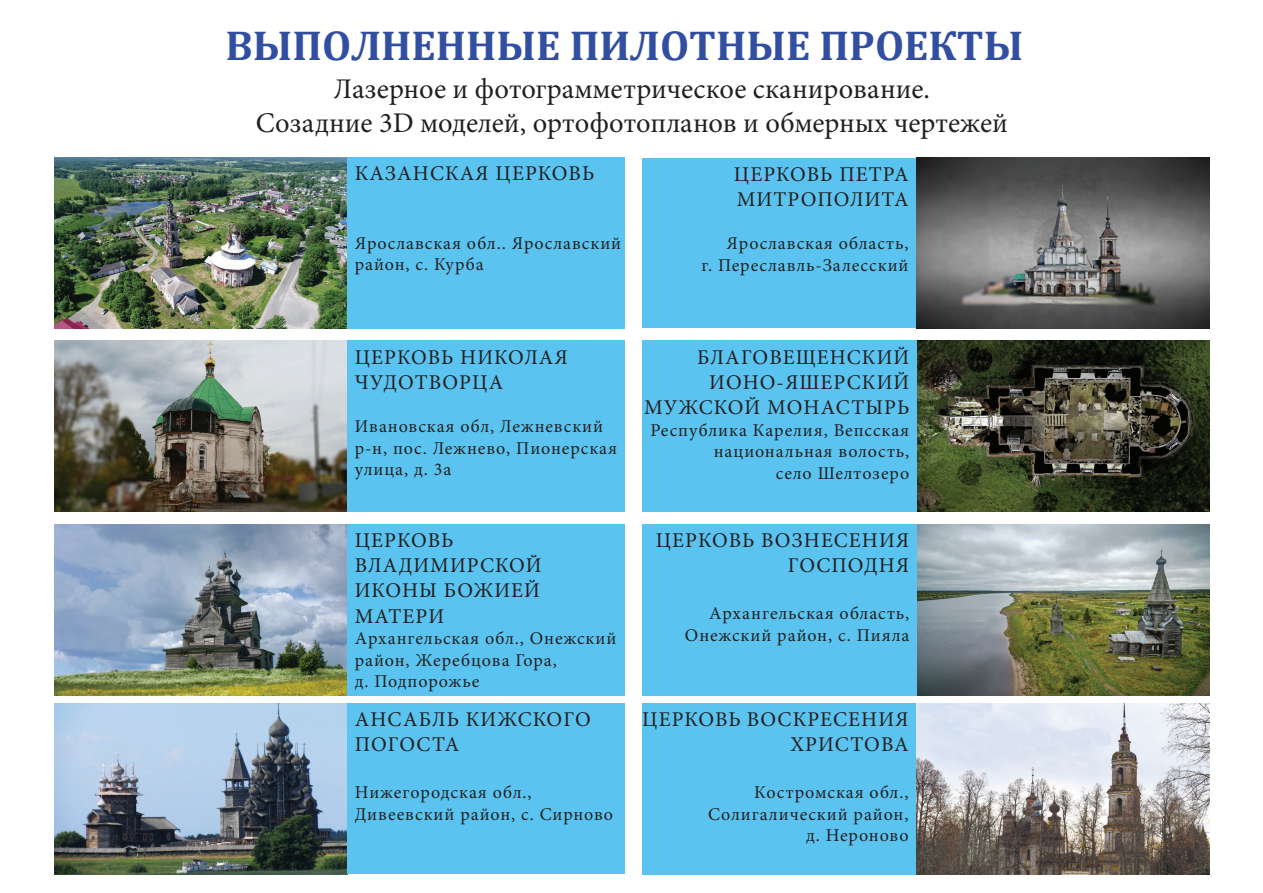
<style>
.page{position:relative;width:1263px;height:893px;background:#fff}
.page>*{position:absolute;margin:0;border:0;box-sizing:border-box;transform-origin:0 0}
.t1{font:700 42px "Cambria";color:#324ea1}
.t2{font:28.5px/34.2px "Minion Pro";color:#231f20;text-align:center}
.t3{font:21px/25.2px "Minion Pro";letter-spacing:.05em;color:#231f20}
.t4{font:18px/21.6px "Minion Pro";letter-spacing:.05em;color:#231f20}
</style>
<div class="page">
<img style="left:54px;top:703px;width:293px;height:171px">
<img style="left:54px;top:157px;width:293px;height:171px">
<img style="left:54px;top:524px;width:293px;height:171px">
<img style="left:54px;top:341px;width:293px;height:171px">
<img style="left:917px;top:157px;width:292px;height:171px">
<img style="left:917px;top:341px;width:292px;height:171px">
<img style="left:917px;top:524px;width:292px;height:171px">
<img style="left:917px;top:703px;width:292px;height:171px">
<div style="left:347px;top:157px;width:277px;height:171px;background:#5bc3ef"></div>
<div style="left:347px;top:341px;width:277px;height:171px;background:#5bc3ef"></div>
<div style="left:347px;top:524px;width:277px;height:171px;background:#5bc3ef"></div>
<div style="left:347px;top:703px;width:277px;height:171px;background:#5bc3ef"></div>
<div style="left:642px;top:158px;width:274px;height:170px;background:#5bc3ef"></div>
<div style="left:642px;top:341px;width:275px;height:171px;background:#5bc3ef"></div>
<div style="left:642px;top:524px;width:275px;height:171px;background:#5bc3ef"></div>
<div style="left:642px;top:703px;width:274px;height:171px;background:#5bc3ef"></div>
<h1 class="t1" style="left:225px;top:20px;width:799px">ВЫПОЛНЕННЫЕ ПИЛОТНЫЕ ПРОЕКТЫ</h1>
<h2 class="t2" style="left:256px;top:72px;width:754px">Лазерное и фотограмметрическое сканирование.<br>Созадние 3D моделей, ортофотопланов и обмерных чертежей</h2>
<p class="t3" style="left:355px;top:161px;width:241px">КАЗАНСКАЯ ЦЕРКОВЬ</p>
<p class="t4" style="left:355px;top:232px;width:268px">Ярославская обл.. Ярославский район, с. Курба</p>
<p class="t3" style="left:734px;top:162px;width:176px">ЦЕРКОВЬ ПЕТРА<br>МИТРОПОЛИТА</p>
<p class="t4" style="left:702px;top:233px;width:208px;text-align:right">Ярославская область,<br>г. Переславль-Залесский</p>
<p class="t3" style="left:355px;top:344px;width:215px">ЦЕРКОВЬ НИКОЛАЯ<br>ЧУДОТВОРЦА</p>
<p class="t4" style="left:355px;top:416px;width:264px">Ивановская обл, Лежневский р-н, пос. Лежнево, Пионерская улица, д. 3а</p>
<p class="t3" style="left:355px;top:528px;width:188px">ЦЕРКОВЬ<br>ВЛАДИМИРСКОЙ<br>ИКОНЫ БОЖИЕЙ<br>МАТЕРИ</p>
<p class="t4" style="left:355px;top:628px;width:263px">Архангельская обл., Онежский район, Жеребцова Гора,<br>д. Подпорожье</p>
<p class="t3" style="left:355px;top:707px;width:238px">АНСАБЛЬ КИЖСКОГО<br>ПОГОСТА</p>
<p class="t4" style="left:355px;top:782px;width:260px">Нижегородская обл.,<br>Дивеевский район, с. Сирново</p>
<p class="t3" style="left:644px;top:344px;width:267px;text-align:right">БЛАГОВЕЩЕНСКИЙ<br>ИОНО-ЯШЕРСКИЙ<br>МУЖСКОЙ МОНАСТЫРЬ</p>
<p class="t4" style="left:650px;top:419px;width:260px;text-align:right">Республика Карелия, Вепсская национальная волость,<br>село Шелтозеро</p>
<p class="t3" style="left:656px;top:528px;width:255px;text-align:right">ЦЕРКОВЬ ВОЗНЕСЕНИЯ<br>ГОСПОДНЯ</p>
<p class="t4" style="left:685px;top:602px;width:226px;text-align:right">Архангельская область,<br>Онежский район, с. Пияла</p>
<p class="t3" style="left:642px;top:707px;width:268px;text-align:right">ЦЕРКОВЬ ВОСКРЕСЕНИЯ<br>ХРИСТОВА</p>
<p class="t4" style="left:708px;top:782px;width:202px;text-align:right">Костромская обл.,<br>Солигалический район, д. Нероново</p>
</div>
